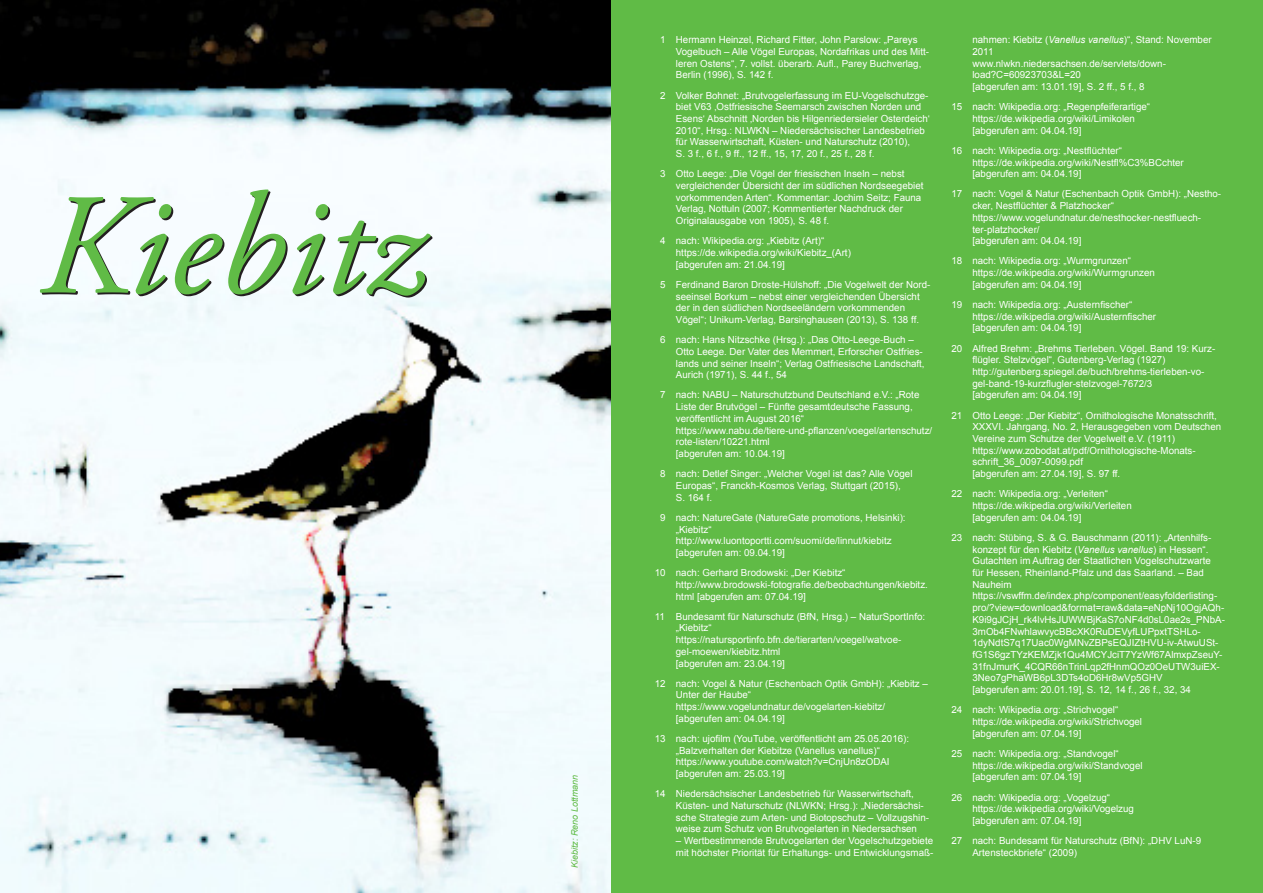
<style>
.page{position:relative;width:1263px;height:893px;background:#fff}
.page>*{position:absolute;margin:0;border:0;box-sizing:border-box;transform-origin:0 0}
.t1{font:italic 143.85px "Adobe Garamond Pro";color:#231f20}
.t2{font:9.75px/11.7px "Arial";color:#fff}
.t3{font:italic 9px "Arial";color:#60bb46}
.s1{font-style:italic}
</style>
<div class="page">
<img style="left:0;top:0;width:611px;height:893px">
<div style="left:611px;top:0;width:652px;height:893px;background:#60bb46"></div>
<h1 class="t1" style="left:41px;top:162px;width:387px">Kiebitz</h1>
<p class="t3" style="left:569px;top:868px;width:95px;rotate:-90deg">Kiebitz: Reno Lottmann</p>
<p class="t2" style="left:676px;top:34px;width:255px;text-indent:-16px">1 Hermann Heinzel, Richard Fitter, John Parslow: „Pareys Vogelbuch – Alle Vögel Europas, Nordafrikas und des Mitt&shy;leren Ostens“, 7. vollst. überarb. Aufl., Parey Buchverlag, Berlin (1996), S. 142 f.</p>
<p class="t2" style="left:676px;top:89px;width:256px;text-indent:-16px">2 Volker Bohnet: „Brutvogelerfassung im EU-Vogelschutzge&shy;biet V63 ‚Ostfriesische Seemarsch zwischen Norden und Esens‘ Abschnitt ‚Norden bis Hilgenriedersieler Osterdeich‘ 2010“, Hrsg.: NLWKN – Niedersächsischer Landesbetrieb für Wasserwirtschaft, Küsten- und Naturschutz (2010),<br>S. 3 f., 6 f., 9 ff., 12 ff., 15, 17, 20 f., 25 f., 28 f.</p>
<p class="t2" style="left:676px;top:168px;width:249px;text-indent:-16px">3 Otto Leege: „Die Vögel der friesischen Inseln – nebst vergleichender Übersicht der im südlichen Nordseegebiet vorkommenden Arten“. Kommentar: Jochim Seitz; Fauna Verlag, Nottuln (2007; Kommentierter Nachdruck der Originalausgabe von 1905), S. 48 f.</p>
<p class="t2" style="left:676px;top:235px;width:177px;text-indent:-16px">4 nach: Wikipedia.org: „Kiebitz (Art)“ https://de.wikipedia.org/wiki/Kiebitz_(Art) [abgerufen am: 21.04.19]</p>
<p class="t2" style="left:676px;top:279px;width:256px;text-indent:-16px">5 Ferdinand Baron Droste-Hülshoff: „Die Vogelwelt der Nord&shy;seeinsel Borkum – nebst einer vergleichenden Übersicht der in den südlichen Nordseeländern vorkommenden Vögel“; Unikum-Verlag, Barsinghausen (2013), S. 138 ff.</p>
<p class="t2" style="left:676px;top:334px;width:250px;text-indent:-16px">6 nach: Hans Nitzschke (Hrsg.): „Das Otto-Leege-Buch – Otto Leege. Der Vater des Memmert, Erforscher Ostfries&shy;lands und seiner Inseln“; Verlag Ostfriesische Landschaft, Aurich (1971), S. 44 f., 54</p>
<p class="t2" style="left:676px;top:389px;width:258px;text-indent:-16px">7 nach: NABU – Naturschutzbund Deutschland e.V.: „Rote Liste der Brutvögel – Fünfte gesamtdeutsche Fassung, veröffentlicht im August 2016“ https://www.nabu.de/tiere-und-pflanzen/voegel/artenschutz/ rote-listen/10221.html<br>[abgerufen am: 10.04.19]</p>
<p class="t2" style="left:676px;top:468px;width:238px;text-indent:-16px">8 nach: Detlef Singer: „Welcher Vogel ist das? Alle Vögel<br>Europas“, Franckh-Kosmos Verlag, Stuttgart (2015),<br>S. 164 f.</p>
<p class="t2" style="left:676px;top:512px;width:231px;text-indent:-16px">9 nach: NatureGate (NatureGate promotions, Helsinki): „Kiebitz“ http://www.luontoportti.com/suomi/de/linnut/kiebitz [abgerufen am: 09.04.19]</p>
<p class="t2" style="left:676px;top:567px;width:253px;text-indent:-21px">10 nach: Gerhard Brodowski: „Der Kiebitz“ http://www.brodowski-fotografie.de/beobachtungen/kiebitz. html [abgerufen am: 07.04.19]</p>
<p class="t2" style="left:676px;top:610px;width:251px;text-indent:-21px">11 Bundesamt für Naturschutz (BfN, Hrsg.) – NaturSportInfo: „Kiebitz“ https://natursportinfo.bfn.de/tierarten/voegel/watvoe&shy;gel-moewen/kiebitz.html<br>[abgerufen am: 23.04.19]</p>
<p class="t2" style="left:676px;top:677px;width:253px;text-indent:-21px">12 nach: Vogel &amp; Natur (Eschenbach Optik GmbH): „Kiebitz – Unter der Haube“ https://www.vogelundnatur.de/vogelarten-kiebitz/ [abgerufen am: 04.04.19]</p>
<p class="t2" style="left:676px;top:733px;width:235px;text-indent:-21px">13 nach: ujofilm (YouTube, veröffentlicht am 25.05.2016): „Balzverhalten der Kiebitze (Vanellus vanellus)“ https://www.youtube.com/watch?v=CnjUn8zODAI [abgerufen am: 25.03.19]</p>
<p class="t2" style="left:676px;top:788px;width:255px;text-indent:-21px">14 Niedersächsischer Landesbetrieb für Wasserwirtschaft, Küsten- und Naturschutz (NLWKN; Hrsg.): „Niedersächsi&shy;sche Strategie zum Arten- und Biotopschutz – Vollzugshin&shy;weise zum Schutz von Brutvogelarten in Niedersachsen</p>
<p class="t2" style="left:676px;top:835px;width:259px">– Wertbestimmende Brutvogelarten der Vogelschutzgebiete mit höchster Priorität für Erhaltungs- und Entwicklungsmaß-</p>
<p class="t2" style="left:972px;top:34px;width:241px">nahmen: Kiebitz (<span class="s1">Vanellus vanellus</span>)“, Stand: November 2011<br>www.nlwkn.niedersachsen.de/servlets/down&shy;load?C=60923703&amp;L=20<br>[abgerufen am: 13.01.19], S. 2 ff., 5 f., 8</p>
<p class="t2" style="left:972px;top:101px;width:179px;text-indent:-21px">15 nach: Wikipedia.org: „Regenpfeiferartige“ https://de.wikipedia.org/wiki/Limikolen [abgerufen am: 04.04.19]</p>
<p class="t2" style="left:972px;top:145px;width:213px;text-indent:-21px">16 nach: Wikipedia.org: „Nestflüchter“ https://de.wikipedia.org/wiki/Nestfl%C3%BCchter [abgerufen am: 04.04.19]</p>
<p class="t2" style="left:972px;top:188px;width:250px;text-indent:-21px">17 nach: Vogel &amp; Natur (Eschenbach Optik GmbH): „Nestho&shy;cker, Nestflüchter &amp; Platzhocker“ https://www.vogelundnatur.de/nesthocker-nestfluech&shy;ter-platzhocker/<br>[abgerufen am: 04.04.19]</p>
<p class="t2" style="left:972px;top:255px;width:184px;text-indent:-21px">18 nach: Wikipedia.org: „Wurmgrunzen“ https://de.wikipedia.org/wiki/Wurmgrunzen [abgerufen am: 04.04.19]</p>
<p class="t2" style="left:972px;top:299px;width:185px;text-indent:-21px">19 nach: Wikipedia.org: „Austernfischer“ https://de.wikipedia.org/wiki/Austernfischer [abgerufen am: 04.04.19]</p>
<p class="t2" style="left:972px;top:342px;width:244px;text-indent:-21px">20 Alfred Brehm: „Brehms Tierleben. Vögel. Band 19: Kurz&shy;flügler. Stelzvögel“, Gutenberg-Verlag (1927) http://gutenberg.spiegel.de/buch/brehms-tierleben-vo&shy;gel-band-19-kurzflugler-stelzvogel-7672/3<br>[abgerufen am: 04.04.19]</p>
<p class="t2" style="left:972px;top:409px;width:250px;text-indent:-21px">21 Otto Leege: „Der Kiebitz“, Ornithologische Monatsschrift, XXXVI. Jahrgang, No. 2, Herausgegeben vom Deutschen Vereine zum Schutze der Vogelwelt e.V. (1911) https://www.zobodat.at/pdf/Ornithologische-Monats&shy;schrift_36_0097-0099.pdf<br>[abgerufen am: 27.04.19], S. 97 ff.</p>
<p class="t2" style="left:972px;top:488px;width:161px;text-indent:-21px">22 nach: Wikipedia.org: „Verleiten“ https://de.wikipedia.org/wiki/Verleiten [abgerufen am: 04.04.19]</p>
<p class="t2" style="left:972px;top:532px;width:254px;text-indent:-21px">23 nach: Stübing, S. &amp; G. Bauschmann (2011): „Artenhilfs&shy;konzept für den Kiebitz (<span class="s1">Vanellus vanellus</span>) in Hessen“.<br>Gutachten im Auftrag der Staatlichen Vogelschutzwarte<br>für Hessen, Rheinland-Pfalz und das Saarland. – Bad Nauheim https://vswffm.de/index.php/component/easyfolderlisting&shy;pro/?view=download&amp;format=raw&amp;data=eNpNj10OgjAQh-K9i9gJCjH_rk4lvHsJUWWBjKaS7oNF4d0sL0ae2s_PNbA-3mOb4FNwhlawvycBBcXK0RuDEVyfLUPpxtTSHLo-1dyNdtS7q17Uac0WgMNvZBPsEQJIZtHVU-iv-AtwuUSt&shy;fG1S6gzTYzKEMZjk1Qu4MCYJciT7YzWf67AlmxpZseuY-31fnJmurK_4CQR66nTrinLqp2fHnmQOz0OeUTW3uiEX-3Neo7gPhaWB6pL3DTs4oD6Hr8wVp5GHV<br>[abgerufen am: 20.01.19], S. 12, 14 f., 26 f., 32, 34</p>
<p class="t2" style="left:972px;top:704px;width:171px;text-indent:-21px">24 nach: Wikipedia.org: „Strichvogel“ https://de.wikipedia.org/wiki/Strichvogel [abgerufen am: 07.04.19]</p>
<p class="t2" style="left:972px;top:748px;width:172px;text-indent:-21px">25 nach: Wikipedia.org: „Standvogel“ https://de.wikipedia.org/wiki/Standvogel [abgerufen am: 07.04.19]</p>
<p class="t2" style="left:972px;top:791px;width:163px;text-indent:-21px">26 nach: Wikipedia.org: „Vogelzug“ https://de.wikipedia.org/wiki/Vogelzug [abgerufen am: 07.04.19]</p>
<p class="t2" style="left:972px;top:835px;width:230px;text-indent:-21px">27 nach: Bundesamt für Naturschutz (BfN): „DHV LuN-9<br>Artensteckbriefe“ (2009)</p>
</div>
